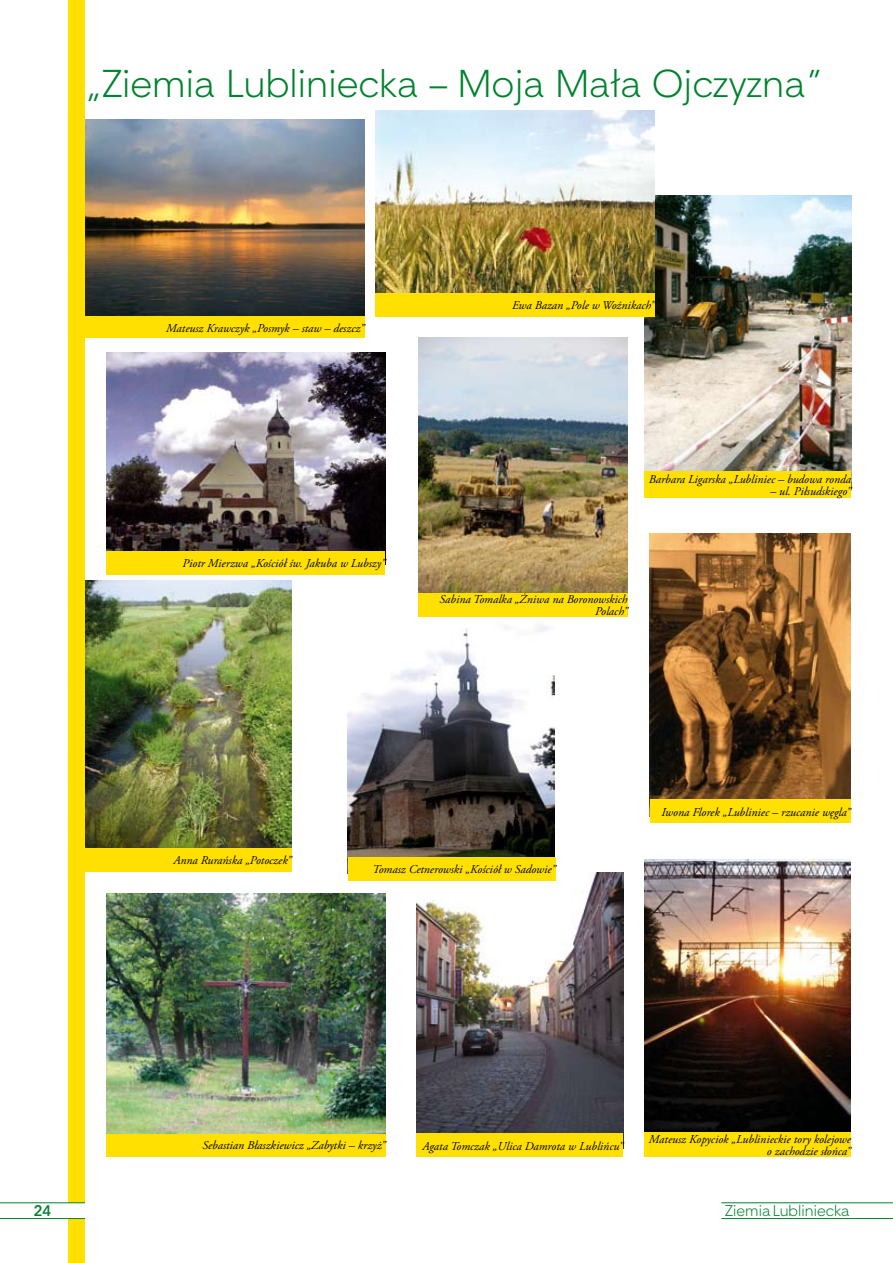
<style>
.page{position:relative;width:893px;height:1263px;background:#fff}
.page>*{position:absolute;margin:0;border:0;box-sizing:border-box;transform-origin:0 0}
.t1{font:37.5px "Straight EFN";color:#00822e}
.t2{font:15px "Straight EFN";color:#00822e}
.t3{font:700 15px "Straight EFN";color:#00822e}
.t4{font:italic 12px/12px "Adobe Garamond Pro";color:#000;text-align:right}
</style>
<div class="page">
<div style="left:69px;top:0;width:16px;height:1263px;background:#ffe000"></div>
<svg style="left:0;top:1202px;width:85px;height:17px"></svg>
<hr style="left:721px;top:1202px;width:172px;height:1px;background:#00822e">
<hr style="left:721px;top:1218px;width:172px;height:1px;background:#00822e">
<div style="left:106px;top:1133px;width:280px;height:24px;background:#ffe000"></div>
<img style="left:106px;top:893px;width:280px;height:240px">
<img style="left:106px;top:352px;width:279px;height:199px">
<div style="left:106px;top:551px;width:279px;height:24px;background:#ffe000"></div>
<img style="left:86px;top:119px;width:278px;height:198px">
<div style="left:83px;top:317px;width:281px;height:21px;background:#ffe000"></div>
<img style="left:645px;top:196px;width:206px;height:275px">
<div style="left:644px;top:471px;width:207px;height:26px;background:#ffe000"></div>
<img style="left:644px;top:860px;width:207px;height:272px">
<div style="left:644px;top:1132px;width:207px;height:25px;background:#ffe000"></div>
<img style="left:650px;top:534px;width:200px;height:265px">
<div style="left:650px;top:799px;width:200px;height:24px;background:#ffe000"></div>
<img style="left:417px;top:873px;width:206px;height:261px">
<div style="left:417px;top:1134px;width:206px;height:23px;background:#ffe000"></div>
<img style="left:85px;top:580px;width:206px;height:268px">
<div style="left:85px;top:848px;width:206px;height:24px;background:#ffe000"></div>
<img style="left:376px;top:111px;width:279px;height:182px">
<div style="left:376px;top:293px;width:279px;height:24px;background:#ffe000"></div>
<img style="left:348px;top:625px;width:206px;height:232px">
<div style="left:348px;top:857px;width:208px;height:23px;background:#ffe000"></div>
<img style="left:418px;top:338px;width:209px;height:255px">
<div style="left:418px;top:593px;width:210px;height:24px;background:#ffe000"></div>
<h1 class="t1" style="left:85px;top:62px;width:740px">„Ziemia Lubliniecka – Moja Mała Ojczyzna”</h1>
<p class="t4" style="left:166px;top:322px;width:200px">Mateusz Krawczyk „Posmyk – staw – deszcz”</p>
<p class="t4" style="left:512px;top:300px;width:144px">Ewa Bazan „Pole w Woźnikach”</p>
<p class="t4" style="left:183px;top:558px;width:204px">Piotr Mierzwa „Kościół św. Jakuba w Lubszy”</p>
<p class="t4" style="left:649px;top:473px;width:204px">Barbara Ligarska „Lubliniec – budowa ronda</p>
<p class="t4" style="left:770px;top:485px;width:83px">– ul. Piłsudskiego”</p>
<p class="t4" style="left:440px;top:594px;width:190px">Sabina Tomalka „Żniwa na Boronowskich<br>Polach”</p>
<p class="t4" style="left:662px;top:806px;width:190px">Iwona Florek „Lubliniec – rzucanie węgla”</p>
<p class="t4" style="left:173px;top:855px;width:119px">Anna Rurańska „Potoczek”</p>
<p class="t4" style="left:373px;top:863px;width:185px">Tomasz Cetnerowski „Kościół w Sadowie”</p>
<p class="t4" style="left:202px;top:1140px;width:185px">Sebastian Błaszkiewicz „Zabytki – krzyż”</p>
<p class="t4" style="left:422px;top:1140px;width:202px">Agata Tomczak „Ulica Damrota w Lublińcu”</p>
<p class="t4" style="left:649px;top:1133px;width:203px">Mateusz Kopyciok „Lublinieckie tory kolejowe o zachodzie słońca”</p>
<p class="t3" style="left:34px;top:1202px;width:10px">24</p>
<p class="t2" style="left:725px;top:1202px;width:126px">Ziemia Lubliniecka</p>
</div>
